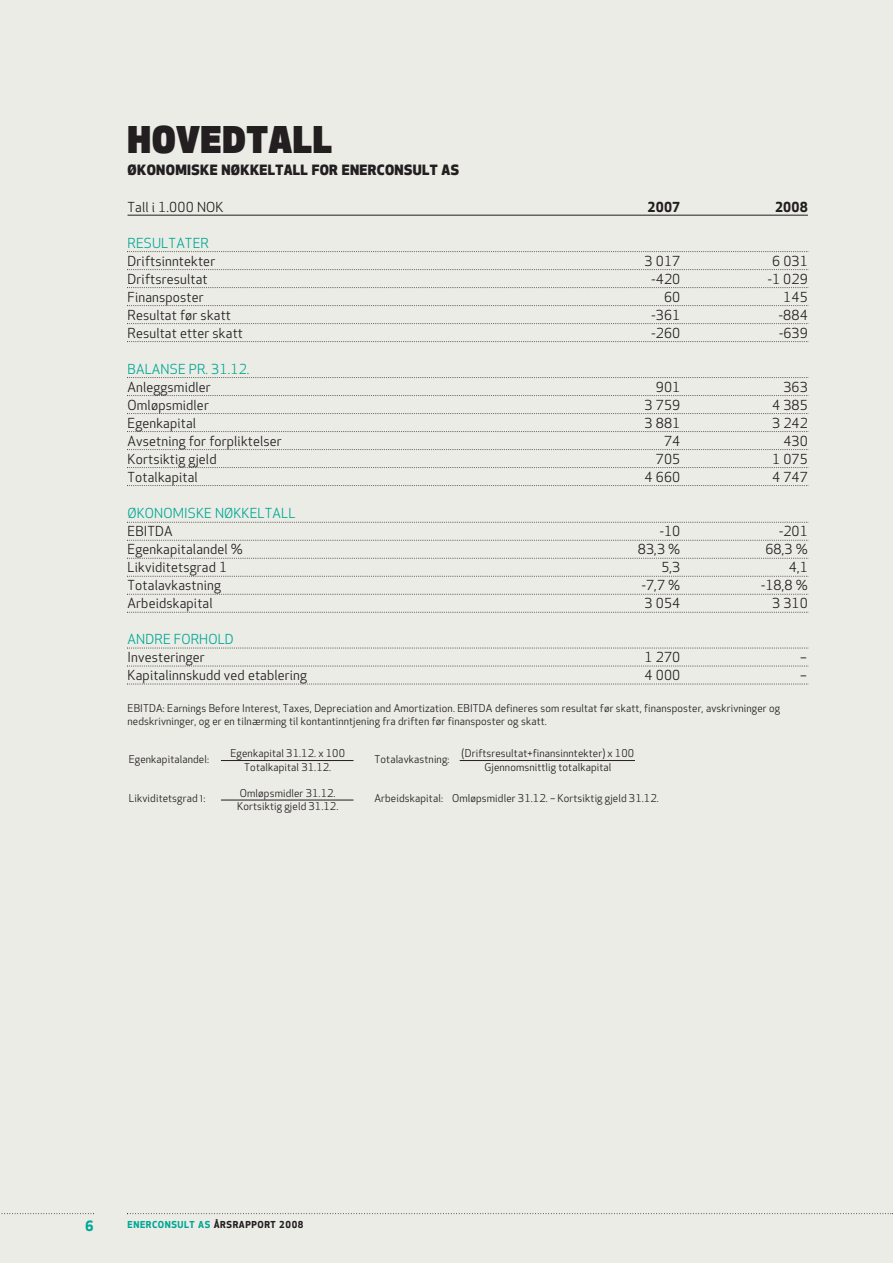
<style>
.page{position:relative;width:893px;height:1263px;background:#ecece6}
.page>*{position:absolute;margin:0;border:0;box-sizing:border-box;transform-origin:0 0}
.t1{font:900 36px "Apex New";letter-spacing:.025em;color:#231f20}
.t2{font:800 13.8px "Apex New";letter-spacing:.025em;color:#231f20}
.t3{font:13.5px "Apex New";letter-spacing:.01em;color:#231f20}
.t4{font:13.5px "Apex New";letter-spacing:.01em;color:#00a895}
.t5{font:700 13.5px "Apex New";letter-spacing:.01em;color:#231f20}
.t6{font:10.5px/14.1px "Apex New";letter-spacing:.01em;color:#231f20}
.t7{font:700 9.3px "Apex New";letter-spacing:.06em;color:#231f20}
.s1{color:#00a895}
</style>
<div class="page">
<svg style="left:1px;top:1213px;width:93px;height:1px"></svg>
<svg style="left:127px;top:1213px;width:766px;height:1px"></svg>
<hr style="left:128px;top:215px;width:680px;height:1px;background:#231f20">
<svg style="left:127px;top:251px;width:681px;height:1px"></svg>
<svg style="left:127px;top:269px;width:681px;height:1px"></svg>
<svg style="left:127px;top:287px;width:681px;height:1px"></svg>
<svg style="left:127px;top:305px;width:681px;height:1px"></svg>
<svg style="left:127px;top:323px;width:681px;height:1px"></svg>
<svg style="left:127px;top:341px;width:681px;height:1px"></svg>
<svg style="left:127px;top:377px;width:681px;height:1px"></svg>
<svg style="left:127px;top:395px;width:681px;height:1px"></svg>
<svg style="left:127px;top:413px;width:681px;height:1px"></svg>
<svg style="left:127px;top:431px;width:681px;height:1px"></svg>
<svg style="left:127px;top:449px;width:681px;height:1px"></svg>
<svg style="left:127px;top:467px;width:681px;height:1px"></svg>
<svg style="left:127px;top:485px;width:681px;height:1px"></svg>
<svg style="left:127px;top:522px;width:681px;height:1px"></svg>
<svg style="left:127px;top:540px;width:681px;height:1px"></svg>
<svg style="left:127px;top:558px;width:681px;height:1px"></svg>
<svg style="left:127px;top:576px;width:681px;height:1px"></svg>
<svg style="left:127px;top:594px;width:681px;height:1px"></svg>
<svg style="left:127px;top:612px;width:681px;height:1px"></svg>
<svg style="left:127px;top:648px;width:681px;height:1px"></svg>
<svg style="left:127px;top:666px;width:681px;height:1px"></svg>
<svg style="left:127px;top:684px;width:681px;height:1px"></svg>
<hr style="left:221px;top:760px;width:132px;height:1px;background:#231f20">
<hr style="left:221px;top:800px;width:132px;height:1px;background:#231f20">
<hr style="left:460px;top:760px;width:175px;height:1px;background:#231f20">
<h1 class="t1" style="left:128px;top:126px;width:206px">HOVEDTALL</h1>
<h2 class="t2" style="left:128px;top:165px;width:333px">ØKONOMISKE NØKKELTALL FOR ENERCONSULT AS</h2>
<p class="t3" style="left:128px;top:202px;width:98px">Tall i 1.000 NOK</p>
<p class="t5" style="left:647px;top:202px;width:34px">2007</p>
<p class="t5" style="left:775px;top:202px;width:34px">2008</p>
<p class="t4" style="left:128px;top:238px;width:83px">RESULTATER</p>
<p class="t3" style="left:128px;top:256px;width:89px">Driftsinntekter</p>
<p class="t3" style="left:644px;top:256px;width:37px">3 017</p>
<p class="t3" style="left:772px;top:256px;width:37px">6 031</p>
<p class="t3" style="left:128px;top:274px;width:82px">Driftsresultat</p>
<p class="t3" style="left:651px;top:274px;width:30px">-420</p>
<p class="t3" style="left:768px;top:274px;width:42px">-1 029</p>
<p class="t3" style="left:128px;top:292px;width:78px">Finansposter</p>
<p class="t3" style="left:664px;top:292px;width:18px">60</p>
<p class="t3" style="left:783px;top:292px;width:26px">145</p>
<p class="t3" style="left:128px;top:310px;width:105px">Resultat før skatt</p>
<p class="t3" style="left:651px;top:310px;width:30px">-361</p>
<p class="t3" style="left:779px;top:310px;width:30px">-884</p>
<p class="t3" style="left:128px;top:328px;width:117px">Resultat etter skatt</p>
<p class="t3" style="left:651px;top:328px;width:30px">-260</p>
<p class="t3" style="left:779px;top:328px;width:30px">-639</p>
<p class="t4" style="left:128px;top:364px;width:123px">BALANSE PR. 31.12.</p>
<p class="t3" style="left:128px;top:382px;width:85px">Anleggsmidler</p>
<p class="t3" style="left:656px;top:382px;width:26px">901</p>
<p class="t3" style="left:783px;top:382px;width:26px">363</p>
<p class="t3" style="left:128px;top:400px;width:83px">Omløpsmidler</p>
<p class="t3" style="left:644px;top:400px;width:37px">3 759</p>
<p class="t3" style="left:772px;top:400px;width:37px">4 385</p>
<p class="t3" style="left:128px;top:418px;width:70px">Egenkapital</p>
<p class="t3" style="left:644px;top:418px;width:37px">3 881</p>
<p class="t3" style="left:772px;top:418px;width:37px">3 242</p>
<p class="t3" style="left:128px;top:436px;width:156px">Avsetning for forpliktelser</p>
<p class="t3" style="left:664px;top:436px;width:18px">74</p>
<p class="t3" style="left:783px;top:436px;width:26px">430</p>
<p class="t3" style="left:128px;top:454px;width:90px">Kortsiktig gjeld</p>
<p class="t3" style="left:656px;top:454px;width:26px">705</p>
<p class="t3" style="left:772px;top:454px;width:37px">1 075</p>
<p class="t3" style="left:128px;top:472px;width:72px">Totalkapital</p>
<p class="t3" style="left:644px;top:472px;width:37px">4 660</p>
<p class="t3" style="left:772px;top:472px;width:37px">4 747</p>
<p class="t4" style="left:128px;top:508px;width:170px">ØKONOMISKE NØKKELTALL</p>
<p class="t3" style="left:128px;top:526px;width:47px">EBITDA</p>
<p class="t3" style="left:660px;top:526px;width:22px">-10</p>
<p class="t3" style="left:779px;top:526px;width:30px">-201</p>
<p class="t3" style="left:128px;top:544px;width:117px">Egenkapitalandel %</p>
<p class="t3" style="left:638px;top:544px;width:44px">83,3 %</p>
<p class="t3" style="left:765px;top:544px;width:44px">68,3 %</p>
<p class="t3" style="left:128px;top:562px;width:101px">Likviditetsgrad 1</p>
<p class="t3" style="left:661px;top:562px;width:21px">5,3</p>
<p class="t3" style="left:789px;top:562px;width:21px">4,1</p>
<p class="t3" style="left:128px;top:580px;width:95px">Totalavkastning</p>
<p class="t3" style="left:642px;top:580px;width:40px">-7,7 %</p>
<p class="t3" style="left:761px;top:580px;width:48px">-18,8 %</p>
<p class="t3" style="left:128px;top:598px;width:86px">Arbeidskapital</p>
<p class="t3" style="left:644px;top:598px;width:37px">3 054</p>
<p class="t3" style="left:772px;top:598px;width:37px">3 310</p>
<p class="t4" style="left:128px;top:634px;width:108px">ANDRE FORHOLD</p>
<p class="t3" style="left:128px;top:652px;width:79px">Investeringer</p>
<p class="t3" style="left:644px;top:652px;width:37px">1 270</p>
<p class="t3" style="left:800px;top:652px;width:8px">–</p>
<p class="t3" style="left:128px;top:670px;width:181px">Kapitalinnskudd ved etablering</p>
<p class="t3" style="left:644px;top:670px;width:37px">4 000</p>
<p class="t3" style="left:800px;top:670px;width:8px">–</p>
<p class="t6" style="left:128px;top:702px;width:654px;line-height:13.5px">EBITDA: Earnings Before Interest, Taxes, Depreciation and Amortization. EBITDA defineres som resultat før skatt, finansposter, avskrivninger og nedskrivninger, og er en tilnærming til kontantinntjening fra driften før finansposter og skatt.</p>
<p class="t6" style="left:129px;top:753px;width:82px">Egenkapitalandel:</p>
<p class="t6" style="left:230px;top:747px;width:116px;text-align:center">Egenkapital 31.12. x 100<br>Totalkapital 31.12.</p>
<p class="t6" style="left:374px;top:792px;width:286px">Arbeidskapital: Omløpsmidler 31.12. – Kortsiktig gjeld 31.12.</p>
<p class="t6" style="left:375px;top:753px;width:77px">Totalavkastning:</p>
<p class="t6" style="left:462px;top:747px;width:174px;text-align:center">(Driftsresultat+finansinntekter) x 100<br>Gjennomsnittlig totalkapital</p>
<p class="t6" style="left:129px;top:792px;width:78px">Likviditetsgrad 1:</p>
<p class="t6" style="left:237px;top:788px;width:103px;line-height:12.9px">Omløpsmidler 31.12.<br>Kortsiktig gjeld 31.12.</p>
<p class="t7" style="left:128px;top:1220px;width:177px"><span class="s1">ENERCONSULT AS</span> ÅRSRAPPORT 2008</p>
</div>
